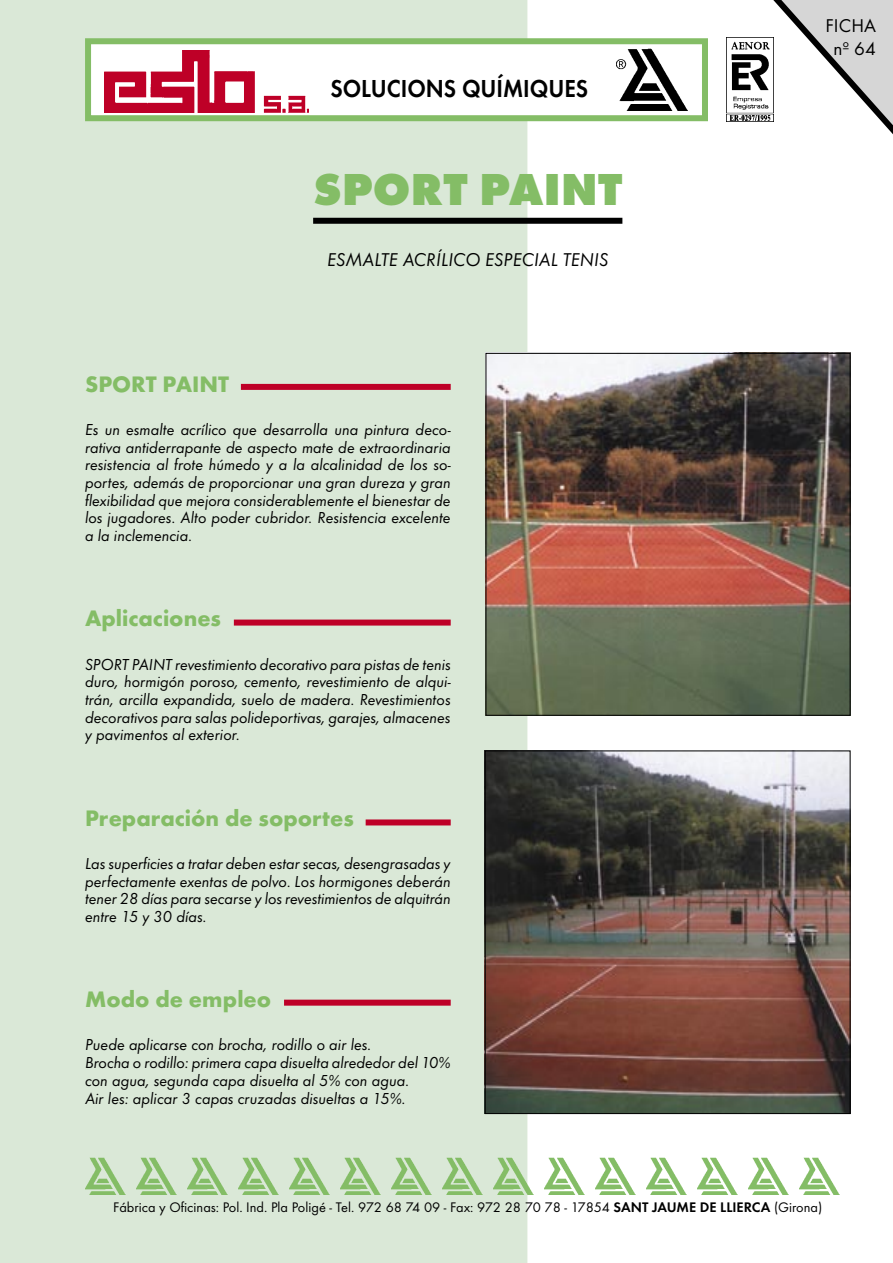
<style>
.page{position:relative;width:893px;height:1263px;background:#fff}
.page>*{position:absolute;margin:0;border:0;box-sizing:border-box;transform-origin:0 0}
.t1{font:800 46.5px "Futura T";color:#84bd66}
.t2{font:600 25.5px "Futura T";color:#000;scale:.91 1}
.t3{font:700 23.25px "Futura T";color:#84bd66}
.t4{font:italic 19.2px "Futura T";color:#000}
.t5{font:19.2px/23.1px "Futura T";color:#000;text-align:center}
.t6{font:italic 16.5px/17.7px "Futura T";color:#000;text-align:justify}
.t7{font:14.4px "Futura T";color:#000}
.s1{font-weight:600}
</style>
<div class="page">
<div style="left:0;top:0;width:527px;height:1263px;background:#dae8d7"></div>
<img style="left:85px;top:1157px;width:40px;height:38px">
<img style="left:136px;top:1157px;width:40px;height:38px">
<img style="left:187px;top:1157px;width:40px;height:38px">
<img style="left:238px;top:1157px;width:40px;height:38px">
<img style="left:289px;top:1157px;width:40px;height:38px">
<img style="left:340px;top:1157px;width:40px;height:38px">
<img style="left:391px;top:1157px;width:40px;height:38px">
<img style="left:442px;top:1157px;width:40px;height:38px">
<img style="left:493px;top:1157px;width:40px;height:38px">
<img style="left:544px;top:1157px;width:40px;height:38px">
<img style="left:595px;top:1157px;width:40px;height:38px">
<img style="left:646px;top:1157px;width:40px;height:38px">
<img style="left:697px;top:1157px;width:40px;height:38px">
<img style="left:748px;top:1157px;width:40px;height:38px">
<img style="left:799px;top:1157px;width:40px;height:38px">
<svg style="left:744px;top:0;width:149px;height:134px"></svg>
<div style="left:88px;top:41px;width:617px;height:77px;background:#fff"></div>
<div style="left:85px;top:38px;width:623px;height:83px;border:6px solid #84bd66"></div>
<img style="left:104px;top:50px;width:205px;height:63px">
<img style="left:616px;top:49px;width:71px;height:62px">
<img style="left:727px;top:38px;width:46px;height:83px">
<div style="left:313px;top:218px;width:309px;height:6px;background:#000"></div>
<div style="left:234px;top:619px;width:217px;height:6px;background:#be0027"></div>
<div style="left:366px;top:819px;width:85px;height:6px;background:#be0027"></div>
<div style="left:284px;top:1000px;width:167px;height:6px;background:#be0027"></div>
<div style="left:241px;top:384px;width:210px;height:6px;background:#be0027"></div>
<img style="left:487px;top:752px;width:361px;height:360px">
<div style="left:485px;top:750px;width:365px;height:364px;border:1px solid #000"></div>
<img style="left:488px;top:355px;width:360px;height:359px">
<div style="left:486px;top:353px;width:364px;height:363px;border:1px solid #000"></div>
<h2 class="t2" style="left:330px;top:73px;width:285px">SOLUCIONS QUÍMIQUES</h2>
<h1 class="t1" style="left:313px;top:162px;width:311px">SPORT PAINT</h1>
<p class="t4" style="left:327px;top:248px;width:283px">ESMALTE ACRÍLICO ESPECIAL TENIS</p>
<h3 class="t3" style="left:85px;top:370px;width:146px">SPORT PAINT</h3>
<p class="t6" style="left:85px;top:420px;width:367px">Es un esmalte acrílico que desarrolla una pintura deco&shy;rativa antiderrapante de aspecto mate de extraordinaria resistencia al frote húmedo y a la alcalinidad de los so&shy;portes, además de proporcionar una gran dureza y gran flexibilidad que mejora considerablemente el bienestar de los jugadores. Alto poder cubridor. Resistencia excelente a la inclemencia.</p>
<h3 class="t3" style="left:85px;top:605px;width:138px">Aplicaciones</h3>
<p class="t6" style="left:85px;top:655px;width:367px">SPORT PAINT revestimiento decorativo para pistas de tenis duro, hormigón poroso, cemento, revestimiento de alqui&shy;trán, arcilla expandida, suelo de madera. Revestimientos decorativos para salas polideportivas, garajes, almacenes y pavimentos al exterior.</p>
<h3 class="t3" style="left:85px;top:804px;width:270px">Preparación de soportes</h3>
<p class="t6" style="left:85px;top:854px;width:367px">Las superficies a tratar deben estar secas, desengrasadas y perfectamente exentas de polvo. Los hormigones deberán tener 28 días para secarse y los revestimientos de alquitrán entre 15 y 30 días.</p>
<h3 class="t3" style="left:85px;top:986px;width:188px">Modo de empleo</h3>
<p class="t6" style="left:85px;top:1036px;width:367px;text-align:left">Puede aplicarse con brocha, rodillo o air les.<br>Brocha o rodillo: primera capa disuelta alrededor del 10% con agua, segunda capa disuelta al 5% con agua.<br>Air les: aplicar 3 capas cruzadas disueltas a 15%.</p>
<p class="t5" style="left:826px;top:14px;width:52px">FICHA nº 64</p>
<p class="t7" style="left:113px;top:1199px;width:710px">Fábrica y Oficinas: Pol. Ind. Pla Poligé - Tel. 972 68 74 09 - Fax: 972 28 70 78 - 17854 <span class="s1">SANT JAUME DE LLIERCA</span> (Girona)</p>
</div>
